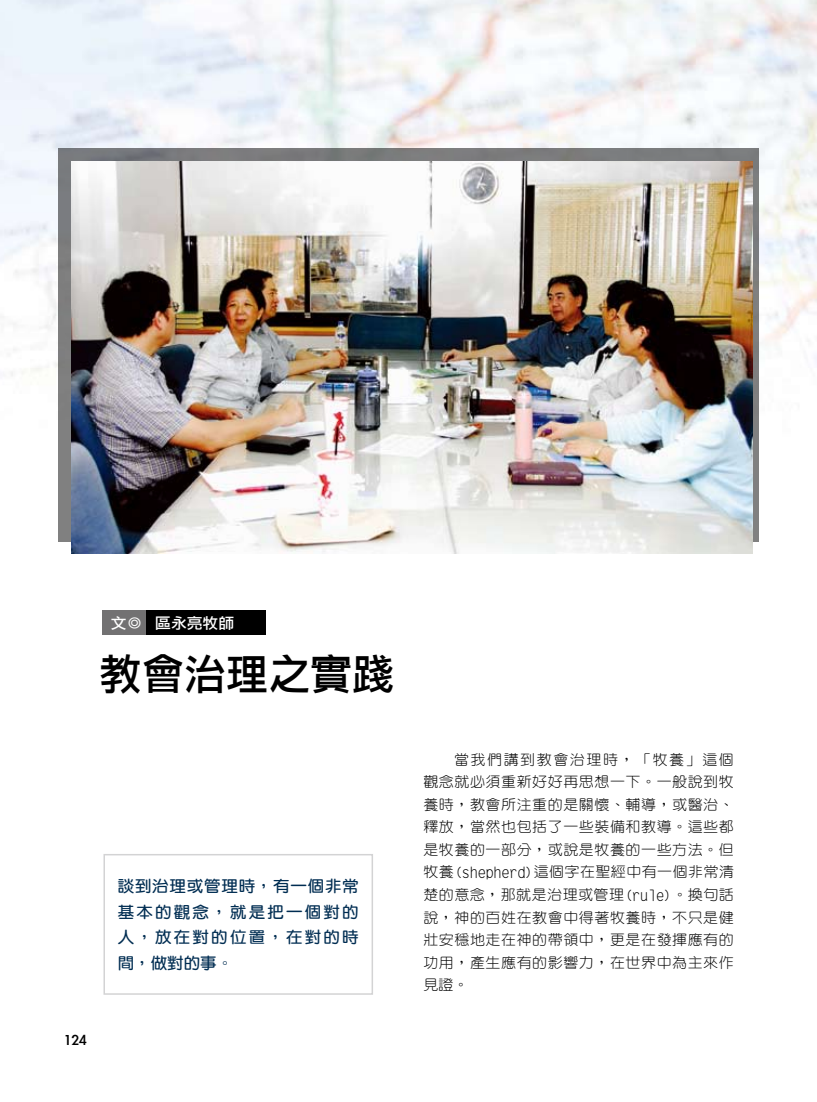
<style>
.page{position:relative;width:817px;height:1102px;background:#fff}
.page>*{position:absolute;margin:0;border:0;box-sizing:border-box;transform-origin:0 0}
.t1{font:42px "DFPG Li Hei Md MP BF";color:#000}
.t2{font:16.5px "Li Gothic Med";color:#000}
.t3{font:700 15.6px/25.5px "Yen Round";letter-spacing:.135em;color:#002d52;text-align:justify;scale:1.05 1}
.t4{font:15px "Li Gothic Med";color:#fff;scale:1.05 1}
.t5{font:300 14.25px/22.5px "Yen Round";letter-spacing:.035em;color:#000;text-align:justify;scale:1.05 1}
</style>
<div class="page">
<img style="left:0;top:0;width:817px;height:554px">
<div style="left:102px;top:610px;width:45px;height:25px;background:#727172"></div>
<div style="left:147px;top:610px;width:119px;height:25px;background:#000"></div>
<div style="left:103px;top:853px;width:270px;height:141px;border:2px solid #d3d3d4"></div>
<svg style="left:58px;top:148px;width:700px;height:393px;background:#808081"></svg>
<img style="left:71px;top:162px;width:681px;height:391px">
<p class="t4" style="left:111px;top:615px;width:119px">文◎ 區永亮牧師</p>
<p class="t1" style="left:100px;top:652px;width:295px">教會治理之實踐</p>
<p class="t2" style="left:64px;top:1031px;width:25px">124</p>
<p class="t3" style="left:118px;top:873px;width:231px">談到治理或管理時，有一個非常基本的觀念，就是把一個對的人，放在對的位置，在對的時間，做對的事。</p>
<p class="t5" style="left:423px;top:748px;width:297px;text-indent:31px">當我們講到教會治理時，「牧養」這個觀念就必須重新好好再思想一下。一般說到牧養時，教會所注重的是關懷、輔導，或醫治、釋放，當然也包括了一些裝備和教導。這些都是牧養的一部分，或說是牧養的一些方法。但牧養(shepherd)這個字在聖經中有一個非常清楚的意念，那就是治理或管理(rule)。換句話說，神的百姓在教會中得著牧養時，不只是健壯安穩地走在神的帶領中，更是在發揮應有的功用，產生應有的影響力，在世界中為主來作見證。</p>
</div>
